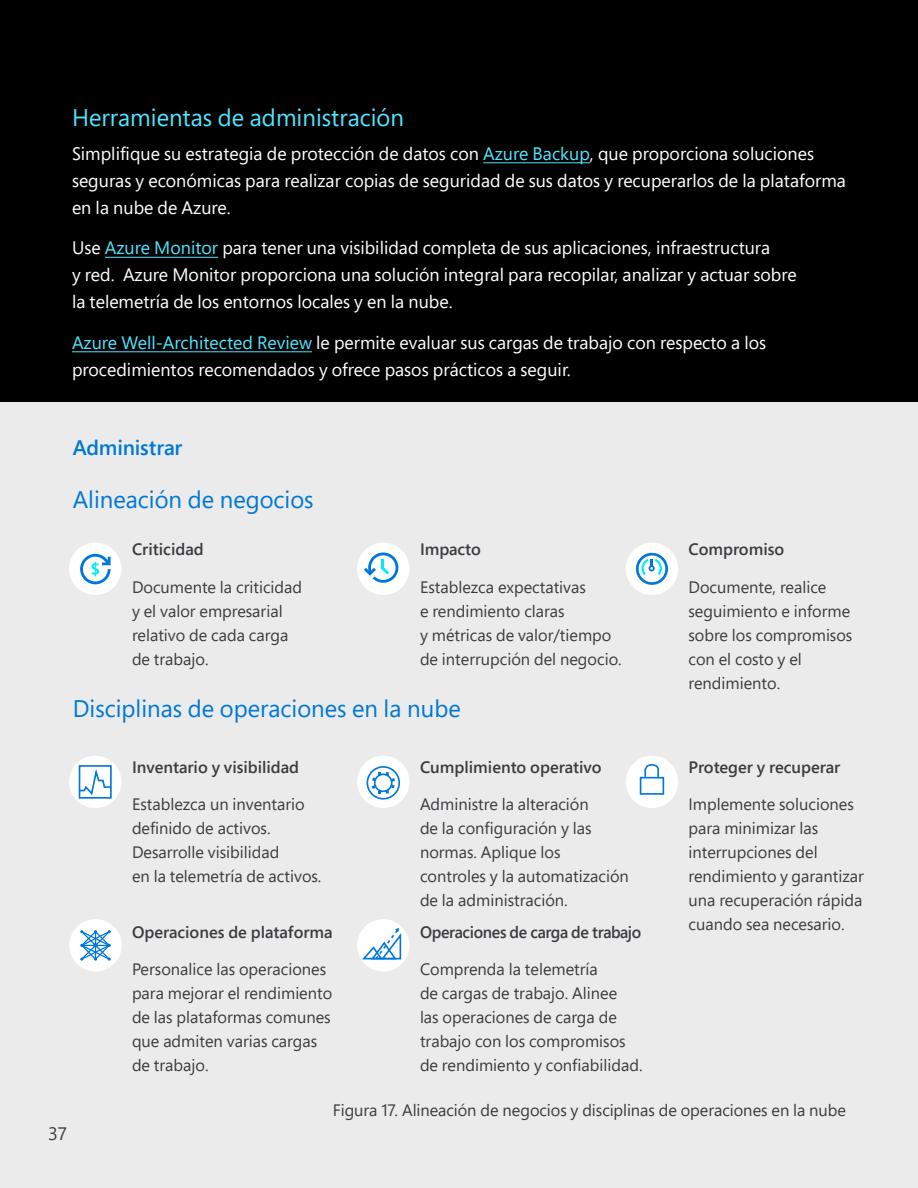
<style>
.page{position:relative;width:918px;height:1188px;background:#ebebeb}
.page>*{position:absolute;margin:0;border:0;box-sizing:border-box;transform-origin:0 0}
.INTRO_16_24_regular{font:24px "Segoe Pro";color:#0078d4}
.INTRO_16_24_regular-2{font:24px "Segoe Pro";color:#50e6ff}
.subtitle_14{font:600 21px "Segoe Pro";letter-spacing:-.01em;color:#0078d4}
.Body_12_18_regular{font:18px/27px "Segoe Pro";color:#fff}
.t1{font:18px "Segoe Pro";color:#3c3c41}
.graph_11_16_black_le{font:16.5px/24px "Segoe Pro";color:#3c3c41}
.graph_11_16_black_le-2{font:600 16.5px "Segoe Pro";color:#3c3c41}
.graph_11_16_black_le-3{font:600 16.5px "Segoe Pro";letter-spacing:-.02em;color:#3c3c41}
.s1{color:#50e6ff}
</style>
<div class="page">
<div style="left:69px;top:543px;width:52px;height:52px;background:#fff;border-radius:50%"></div>
<svg style="left:80px;top:554px;width:31px;height:30px"></svg>
<div style="left:626px;top:543px;width:52px;height:52px;background:#fff;border-radius:50%"></div>
<svg style="left:636px;top:553px;width:32px;height:32px"></svg>
<div style="left:357px;top:543px;width:53px;height:52px;background:#fff;border-radius:50%"></div>
<svg style="left:364px;top:552px;width:35px;height:31px"></svg>
<div style="left:69px;top:919px;width:53px;height:53px;background:#fff;border-radius:50%"></div>
<div style="left:357px;top:919px;width:53px;height:53px;background:#fff;border-radius:50%"></div>
<svg style="left:362px;top:928px;width:40px;height:32px"></svg>
<div style="left:626px;top:756px;width:52px;height:52px;background:#fff;border-radius:50%"></div>
<div style="left:640px;top:777px;width:24px;height:18px;border:2px solid #0077da"></div>
<svg style="left:644px;top:765px;width:16px;height:14px"></svg>
<div style="left:357px;top:756px;width:53px;height:52px;background:#fff;border-radius:50%"></div>
<div style="left:367px;top:766px;width:33px;height:34px;border:2px solid #0077da;border-radius:50%"></div>
<svg style="left:372px;top:772px;width:23px;height:21px"></svg>
<div style="left:69px;top:756px;width:52px;height:52px;background:#fff;border-radius:50%"></div>
<svg style="left:78px;top:766px;width:31px;height:31px"></svg>
<div style="left:79px;top:765px;width:33px;height:34px;border:2px solid #0077da"></div>
<svg style="left:80px;top:930px;width:31px;height:31px"></svg>
<div style="left:0;top:0;width:918px;height:402px;background:#000"></div>
<hr style="left:483px;top:162px;width:107px;height:1px;background:#50e6ff">
<hr style="left:105px;top:257px;width:113px;height:1px;background:#50e6ff">
<hr style="left:72px;top:351px;width:240px;height:1px;background:#50e6ff">
<p class="INTRO_16_24_regular-2" style="left:72px;top:101px;width:334px">Herramientas de administración</p>
<p class="Body_12_18_regular" style="left:72px;top:139px;width:775px">Simplifique su estrategia de protección de datos con <span class="s1">Azure Backup</span>, que proporciona soluciones seguras y económicas para realizar copias de seguridad de sus datos y recuperarlos de la plataforma en la nube de Azure.</p>
<p class="Body_12_18_regular" style="left:72px;top:234px;width:726px">Use <span class="s1">Azure Monitor</span> para tener una visibilidad completa de sus aplicaciones, infraestructura<br>y red. Azure Monitor proporciona una solución integral para recopilar, analizar y actuar sobre la telemetría de los entornos locales y en la nube.</p>
<p class="Body_12_18_regular" style="left:72px;top:328px;width:696px"><span class="s1">Azure Well-Architected Review</span> le permite evaluar sus cargas de trabajo con respecto a los procedimientos recomendados y ofrece pasos prácticos a seguir.</p>
<p class="subtitle_14" style="left:73px;top:433px;width:111px">Administrar</p>
<p class="INTRO_16_24_regular" style="left:73px;top:483px;width:242px">Alineación de negocios</p>
<p class="graph_11_16_black_le-2" style="left:132px;top:538px;width:73px">Criticidad</p>
<p class="graph_11_16_black_le" style="left:132px;top:575px;width:172px">Documente la criticidad y el valor empresarial relativo de cada carga de trabajo.</p>
<p class="graph_11_16_black_le-2" style="left:420px;top:538px;width:62px">Impacto</p>
<p class="graph_11_16_black_le" style="left:420px;top:575px;width:203px">Establezca expectativas<br>e rendimiento claras<br>y métricas de valor/tiempo de interrupción del negocio.</p>
<p class="INTRO_16_24_regular" style="left:73px;top:692px;width:389px">Disciplinas de operaciones en la nube</p>
<p class="graph_11_16_black_le-2" style="left:132px;top:756px;width:169px">Inventario y visibilidad</p>
<p class="graph_11_16_black_le" style="left:132px;top:792px;width:191px">Establezca un inventario definido de activos.<br>Desarrolle visibilidad<br>en la telemetría de activos.</p>
<p class="graph_11_16_black_le-2" style="left:132px;top:921px;width:202px">Operaciones de plataforma</p>
<p class="graph_11_16_black_le" style="left:132px;top:957px;width:202px">Personalice las operaciones para mejorar el rendimiento de las plataformas comunes que admiten varias cargas de trabajo.</p>
<p class="graph_11_16_black_le-2" style="left:420px;top:756px;width:183px">Cumplimiento operativo</p>
<p class="graph_11_16_black_le" style="left:420px;top:792px;width:211px">Administre la alteración<br>de la configuración y las normas. Aplique los controles y la automatización de la administración.</p>
<p class="graph_11_16_black_le-3" style="left:420px;top:921px;width:223px">Operaciones de carga de trabajo</p>
<p class="graph_11_16_black_le" style="left:420px;top:957px;width:224px">Comprenda la telemetría<br>de cargas de trabajo. Alinee<br>las operaciones de carga de trabajo con los compromisos de rendimiento y confiabilidad.</p>
<p class="graph_11_16_black_le-2" style="left:688px;top:538px;width:97px">Compromiso</p>
<p class="graph_11_16_black_le" style="left:688px;top:575px;width:165px">Documente, realice seguimiento e informe sobre los compromisos con el costo y el rendimiento.</p>
<p class="graph_11_16_black_le-2" style="left:688px;top:756px;width:153px">Proteger y recuperar</p>
<p class="graph_11_16_black_le" style="left:688px;top:792px;width:177px">Implemente soluciones para minimizar las interrupciones del rendimiento y garantizar una recuperación rápida cuando sea necesario.</p>
<p class="t1" style="left:48px;top:1121px;width:20px">37</p>
<p class="graph_11_16_black_le" style="left:333px;top:1098px;width:515px">Figura 17. Alineación de negocios y disciplinas de operaciones en la nube</p>
</div>
